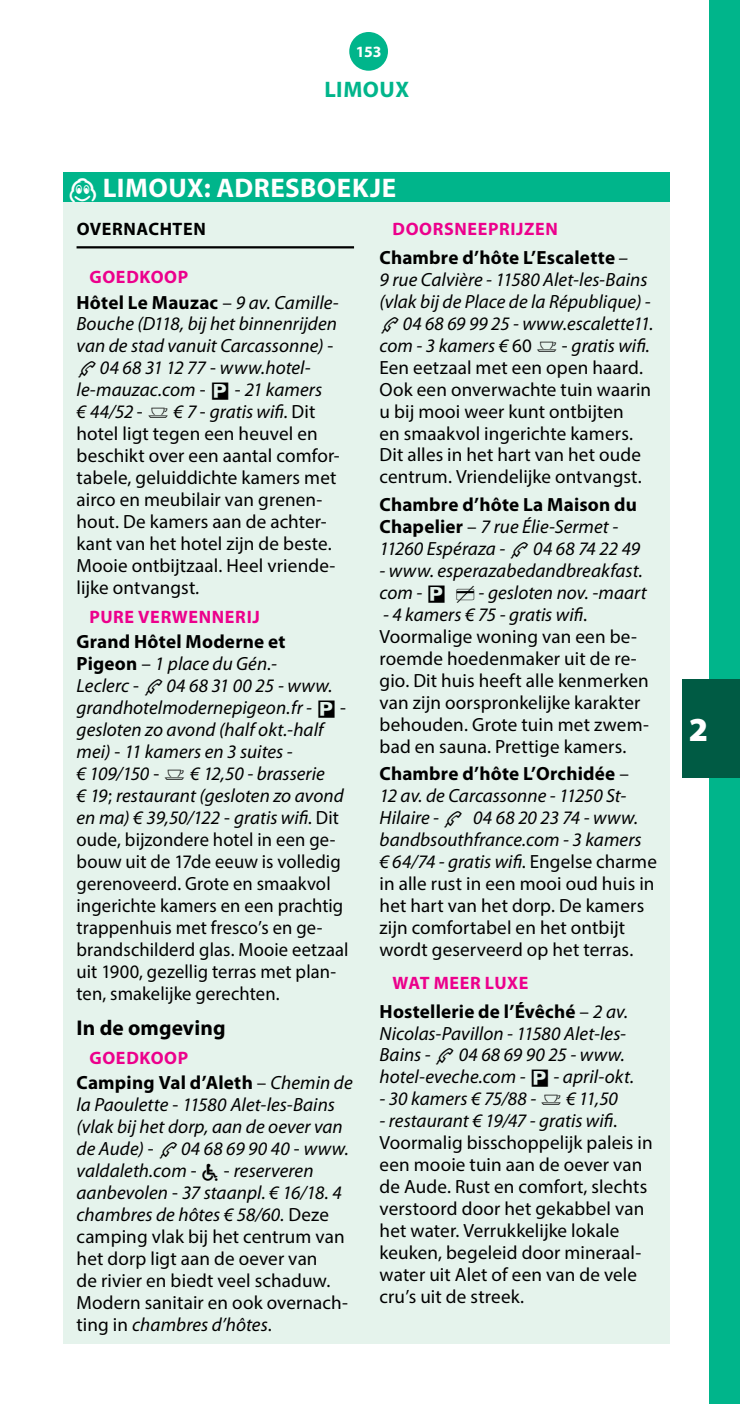
<style>
.page{position:relative;width:740px;height:1404px;background:#fff}
.page>*{position:absolute;margin:0;border:0;box-sizing:border-box;transform-origin:0 0}
.t1{font:900 33.75px "Myriad Pro";color:#fff}
.t2{font:700 27px "Myriad Pro";letter-spacing:.02em;color:#fff}
.t3{font:700 22.5px "Myriad Pro";letter-spacing:.025em;color:#00b58b}
.t4{font:700 21.38px "Myriad Pro";letter-spacing:.005em;color:#000}
.t5{font:19.12px/21.8px "Myriad Pro";letter-spacing:.01em;color:#000}
.t6{font:italic 19.12px/21.8px "Myriad Pro";letter-spacing:.005em;color:#000}
.t7{font:700 18px "Myriad Pro";letter-spacing:.035em;color:#ec008c}
.t8{font:700 18px "Myriad Pro";letter-spacing:.03em;color:#000}
.t9{font:700 15.75px "Myriad Pro";color:#fff}
.s1{font-family:"Michelin";font-weight:400}
.s2{font-weight:700}
.s3{font-style:italic}
.s4{font-family:"Michelin"}
.s5{font-weight:700;font-style:normal}
.s6{font-style:normal}
.s7{font-family:"Michelin";font-style:normal}
</style>
<div class="page">
<div style="left:709px;top:0;width:31px;height:1403px;background:#00b58b"></div>
<div style="left:349px;top:32px;width:39px;height:39px;background:#00b58b;border-radius:50%"></div>
<div style="left:682px;top:679px;width:58px;height:99px;background:#005b44"></div>
<div style="left:64px;top:172px;width:606px;height:1171px;background:#e5f3ec"></div>
<hr style="left:77px;top:246px;width:277px;height:2px;background:#000">
<div style="left:64px;top:172px;width:606px;height:30px;background:#00b58b"></div>
<p class="t9" style="left:356px;top:42px;width:27px">153</p>
<p class="t3" style="left:324px;top:75px;width:86px">LIMOUX</p>
<h2 class="t2" style="left:69px;top:170px;width:329px"><span class="s1">y</span> LIMOUX: ADRESBOEKJE</h2>
<p class="t8" style="left:77px;top:217px;width:131px">OVERNACHTEN</p>
<p class="t7" style="left:89px;top:265px;width:100px">GOEDKOOP</p>
<p class="t5" style="left:77px;top:291px;width:265px"><span class="s2">Hôtel Le Mauzac</span> – <span class="s3">9 av. Camille-<br>Bouche (D118, bij het binnenrijden van de stad vanuit Carcassonne)</span> - <span class="s4">t</span><span class="s3">04 68 31 12 77</span> - <span class="s3">www.hotel&shy;le-mauzac.com</span> - <span class="s4">õ</span> - <span class="s3">21 kamers<br>€ 44/52</span> - <span class="s4">:</span> <span class="s3">€ 7</span> - <span class="s3">gratis wifi.</span> Dit hotel ligt tegen een heuvel en beschikt over een aantal comfor&shy;tabele, geluiddichte kamers met airco en meubilair van grenen&shy;hout. De kamers aan de achter&shy;kant van het hotel zijn de beste.<br>Mooie ontbijtzaal. Heel vriende&shy;lijke ontvangst<span class="s3">.</span></p>
<p class="t7" style="left:89px;top:605px;width:172px">PURE VERWENNERIJ</p>
<p class="t5" style="left:77px;top:630px;width:274px"><span class="s2">Grand Hôtel Moderne et<br>Pigeon</span> – <span class="s3">1 place du Gén.-<br>Leclerc</span> - <span class="s4">t</span><span class="s3">04 68 31 00 25 - www. grandhotelmodernepigeon.fr -</span> <span class="s4">õ</span> - <span class="s3">gesloten zo avond (half okt.-half mei)</span> - <span class="s3">11 kamers en 3 suites -<br>€ 109/150</span> - <span class="s4">:</span> <span class="s3">€ 12,50 - brasserie<br>€ 19</span>; <span class="s3">restaurant (gesloten zo avond en ma) € 39,50/122</span> - <span class="s3">gratis wifi.</span> Dit oude, bijzondere hotel in een ge&shy;bouw uit de 17de eeuw is volledig gerenoveerd. Grote en smaakvol ingerichte kamers en een prachtig trappenhuis met fresco’s en ge&shy;brandschilderd glas. Mooie eetzaal uit 1900, gezellig terras met plan&shy;ten, smakelijke gerechten.</p>
<p class="t4" style="left:77px;top:1013px;width:151px">In de omgeving</p>
<p class="t7" style="left:89px;top:1045px;width:100px">GOEDKOOP</p>
<p class="t6" style="left:77px;top:1071px;width:278px"><span class="s5">Camping Val d’Aleth</span> <span class="s6">–</span> Chemin de la Paoulette <span class="s6">-</span> 11580 Alet-les-Bains (vlak bij het dorp, aan de oever van de Aude) <span class="s6">-</span> <span class="s7">t</span>04 68 69 90 40 <span class="s6">-</span> www. valdaleth.com <span class="s6">-</span> <span class="s7">j</span> <span class="s6">-</span> reserveren aanbevolen <span class="s6">-</span> 37 staanpl. € 16/18. 4 chambres de hôtes € 58/60. <span class="s6">Deze camping vlak bij het centrum van het dorp ligt aan de oever van<br>de rivier en biedt veel schaduw.<br>Modern sanitair en ook overnach&shy;ting in</span> chambres d’hôtes<span class="s6">.</span></p>
<p class="t7" style="left:392px;top:217px;width:167px">DOORSNEEPRIJZEN</p>
<p class="t5" style="left:379px;top:246px;width:275px"><span class="s2">Chambre d’hôte L’Escalette</span> <span class="s3">–<br>9 rue Calvière - 11580 Alet-les-Bains (vlak bij de Place de la République) - </span><span class="s4">t</span><span class="s3">04 68 69 99 25 - www.escalette11. com - 3 kamers €</span> 60 <span class="s4">:</span> - <span class="s3">gratis wifi.<br></span>Een eetzaal met een open haard.<br>Ook een onverwachte tuin waarin u bij mooi weer kunt ontbijten<br>en smaakvol ingerichte kamers.<br>Dit alles in het hart van het oude centrum. Vriendelijke ontvangst.</p>
<p class="t6" style="left:379px;top:493px;width:262px"><span class="s5">Chambre d’hôte La Maison du<br>Chapelier</span> <span class="s6">–</span> 7 rue Élie-Sermet -<br>11260 Espéraza - <span class="s7">t</span> 04 68 74 22 49</p>
<p class="t6" style="left:379px;top:559px;width:269px">- www. esperazabedandbreakfast. com - <span class="s7">õ ;</span> - gesloten nov. -maart</p>
<p class="t5" style="left:379px;top:603px;width:271px"><span class="s3">- 4 kamers € 75 - gratis wifi</span>.<br>Voormalige woning van een be&shy;roemde hoedenmaker uit de re&shy;gio. Dit huis heeft alle kenmerken van zijn oorspronkelijke karakter behouden. Grote tuin met zwem&shy;bad en sauna. Prettige kamers.</p>
<p class="t5" style="left:379px;top:762px;width:279px"><span class="s2">Chambre d’hôte L’Orchidée</span> –<br><span class="s3">12 av. de Carcassonne - 11250 St-<br>Hilaire -</span> <span class="s4">t</span> <span class="s3">04 68 20 23 74 - www. bandbsouthfrance.com - 3 kamers<br>€ 64/74 - gratis wifi</span>. Engelse charme in alle rust in een mooi oud huis in het hart van het dorp. De kamers zijn comfortabel en het ontbijt wordt geserveerd op het terras.</p>
<p class="t7" style="left:392px;top:970px;width:137px">WAT MEER LUXE</p>
<p class="t6" style="left:379px;top:999px;width:256px"><span class="s5">Hostellerie de l’Évêché</span> <span class="s6">–</span> 2 av.<br>Nicolas-Pavillon - 11580 Alet-les-<br>Bains - <span class="s7">t</span> 04 68 69 90 25 - www. hotel-eveche.com - <span class="s7">õ</span> - april-okt.</p>
<p class="t6" style="left:379px;top:1087px;width:240px">- 30 kamers € 75/88 - <span class="s7">:</span> € 11,50</p>
<p class="t5" style="left:379px;top:1109px;width:275px"><span class="s3">- restaurant € 19/47 - gratis wifi</span>.<br>Voormalig bisschoppelijk paleis in een mooie tuin aan de oever van de Aude. Rust en comfort, slechts verstoord door het gekabbel van het water. Verrukkelijke lokale keuken, begeleid door mineraal&shy;water uit Alet of een van de vele cru’s uit de streek.</p>
<h1 class="t1" style="left:689px;top:707px;width:21px">2</h1>
</div>
